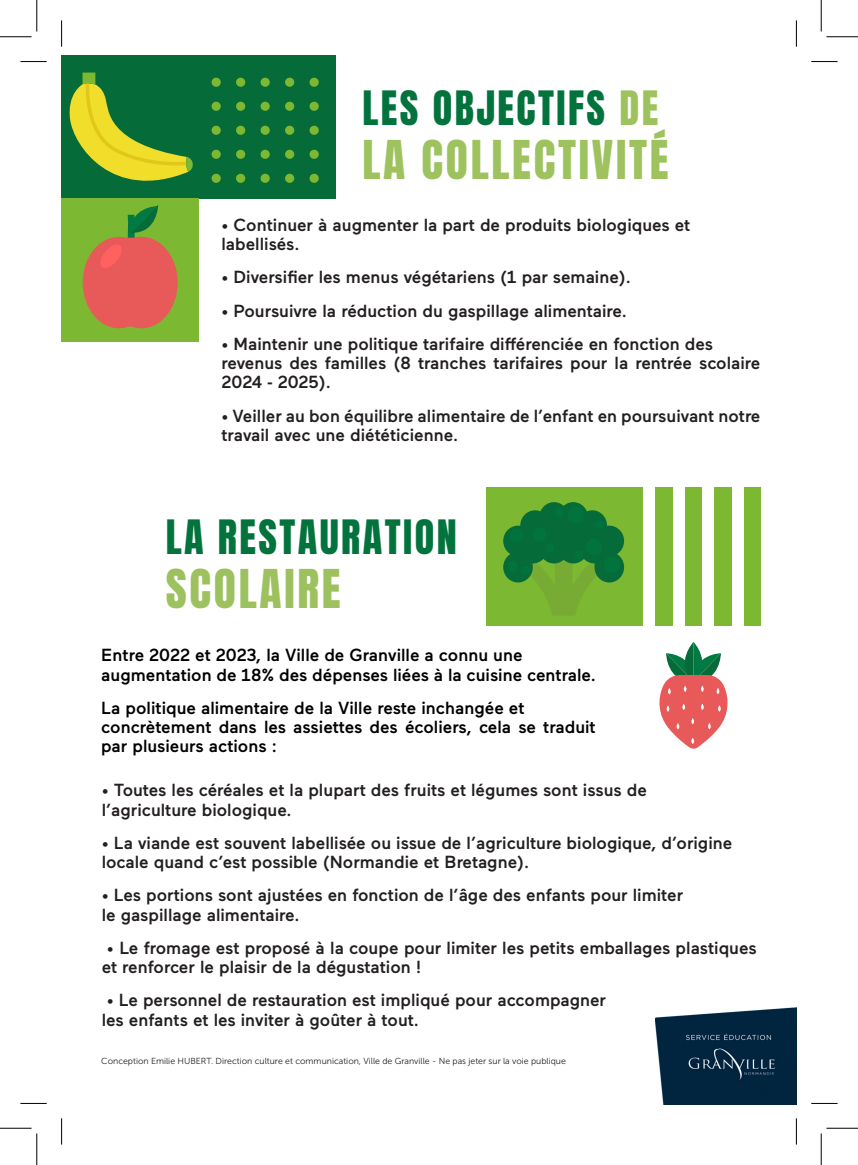
<style>
.page{position:relative;width:858px;height:1165px;background:#fff}
.page>*{position:absolute;margin:0;border:0;box-sizing:border-box;transform-origin:0 0}
.t1{font:45.5px "Anton";letter-spacing:.06em;color:#9dc25e}
.t2{font:45.5px "Anton";letter-spacing:.06em;color:#9cc15e}
.t3{font:40.25px "Anton";letter-spacing:.06em;color:#03733d}
.t4{font:500 17.5px/19.2px "Maax";color:#231f20}
.t5{font:500 17.5px/19.2px "Maax";color:#000001}
.t6{font:8.75px "Museo Sans 300";color:#231f20}
.s1{color:#9dc25e}
</style>
<div class="page">
<div style="left:61px;top:55px;width:138px;height:143px;background:#056b38"></div>
<div style="left:198px;top:55px;width:137px;height:143px;background:#056b38"></div>
<div style="left:61px;top:198px;width:138px;height:144px;background:#7db833"></div>
<svg style="left:69px;top:73px;width:124px;height:255px"></svg>
<div style="left:211px;top:78px;width:10px;height:9px;background:#7db833;border-radius:50%"></div>
<div style="left:236px;top:78px;width:9px;height:9px;background:#7db833;border-radius:50%"></div>
<div style="left:260px;top:78px;width:10px;height:9px;background:#7db833;border-radius:50%"></div>
<div style="left:285px;top:78px;width:9px;height:9px;background:#7db833;border-radius:50%"></div>
<div style="left:309px;top:78px;width:10px;height:9px;background:#7db833;border-radius:50%"></div>
<div style="left:211px;top:102px;width:10px;height:9px;background:#7db833;border-radius:50%"></div>
<div style="left:236px;top:102px;width:9px;height:9px;background:#7db833;border-radius:50%"></div>
<div style="left:260px;top:102px;width:10px;height:9px;background:#7db833;border-radius:50%"></div>
<div style="left:285px;top:102px;width:9px;height:9px;background:#7db833;border-radius:50%"></div>
<div style="left:309px;top:102px;width:10px;height:9px;background:#7db833;border-radius:50%"></div>
<div style="left:211px;top:126px;width:10px;height:9px;background:#7db833;border-radius:50%"></div>
<div style="left:236px;top:126px;width:9px;height:9px;background:#7db833;border-radius:50%"></div>
<div style="left:260px;top:126px;width:10px;height:9px;background:#7db833;border-radius:50%"></div>
<div style="left:285px;top:126px;width:9px;height:9px;background:#7db833;border-radius:50%"></div>
<div style="left:309px;top:126px;width:10px;height:9px;background:#7db833;border-radius:50%"></div>
<div style="left:211px;top:150px;width:10px;height:9px;background:#7db833;border-radius:50%"></div>
<div style="left:236px;top:150px;width:9px;height:9px;background:#7db833;border-radius:50%"></div>
<div style="left:260px;top:150px;width:10px;height:9px;background:#7db833;border-radius:50%"></div>
<div style="left:285px;top:150px;width:9px;height:9px;background:#7db833;border-radius:50%"></div>
<div style="left:309px;top:150px;width:10px;height:9px;background:#7db833;border-radius:50%"></div>
<div style="left:211px;top:174px;width:10px;height:9px;background:#7db833;border-radius:50%"></div>
<div style="left:236px;top:174px;width:9px;height:9px;background:#7db833;border-radius:50%"></div>
<div style="left:260px;top:174px;width:10px;height:9px;background:#7db833;border-radius:50%"></div>
<div style="left:285px;top:174px;width:9px;height:9px;background:#7db833;border-radius:50%"></div>
<div style="left:309px;top:174px;width:10px;height:9px;background:#7db833;border-radius:50%"></div>
<div style="left:626px;top:487px;width:134px;height:139px;background:#7db833"></div>
<svg style="left:659px;top:642px;width:69px;height:107px"></svg>
<div style="left:732px;top:487px;width:12px;height:139px;background:#fff"></div>
<div style="left:702px;top:487px;width:12px;height:139px;background:#fff"></div>
<div style="left:672px;top:487px;width:12px;height:139px;background:#fff"></div>
<div style="left:642px;top:487px;width:12px;height:139px;background:#fff"></div>
<div style="left:486px;top:487px;width:141px;height:139px;background:#7db833"></div>
<svg style="left:503px;top:502px;width:121px;height:113px"></svg>
<img style="left:655px;top:1007px;width:141px;height:97px">
<svg style="left:20px;top:61px;width:27px;height:1px"></svg>
<svg style="left:811px;top:61px;width:26px;height:1px"></svg>
<svg style="left:20px;top:1103px;width:27px;height:1px"></svg>
<svg style="left:811px;top:1103px;width:26px;height:1px"></svg>
<svg style="left:61px;top:20px;width:1px;height:27px"></svg>
<svg style="left:61px;top:1118px;width:1px;height:26px"></svg>
<svg style="left:795px;top:20px;width:1px;height:27px"></svg>
<svg style="left:795px;top:1118px;width:1px;height:26px"></svg>
<hr style="left:0;top:36px;width:32px;height:1px;background:#000">
<hr style="left:826px;top:36px;width:31px;height:1px;background:#000">
<hr style="left:0;top:1128px;width:32px;height:1px;background:#000">
<hr style="left:826px;top:1128px;width:31px;height:1px;background:#000">
<hr style="left:36px;top:0;width:1px;height:32px;background:#000">
<hr style="left:36px;top:1133px;width:1px;height:32px;background:#000">
<hr style="left:820px;top:0;width:1px;height:32px;background:#000">
<hr style="left:820px;top:1133px;width:1px;height:32px;background:#000">
<p class="t3" style="left:362px;top:87px;width:297px">LES OBJECTIFS <span class="s1">DE</span></p>
<p class="t1" style="left:362px;top:137px;width:307px">LA COLLECTIVITÉ</p>
<p class="t4" style="left:221px;top:214px;width:470px">• Continuer à augmenter la part de produits biologiques et</p>
<p class="t4" style="left:221px;top:233px;width:79px">labellisés.</p>
<p class="t4" style="left:221px;top:266px;width:411px">• Diversifier les menus végétariens (1 par semaine).</p>
<p class="t4" style="left:221px;top:299px;width:407px">• Poursuivre la réduction du gaspillage alimentaire.</p>
<p class="t4" style="left:221px;top:333px;width:493px">• Maintenir une politique tarifaire différenciée en fonction des</p>
<p class="t4" style="left:221px;top:352px;width:540px">revenus des familles (8 tranches tarifaires pour la rentrée scolaire<br>2024 - 2025).</p>
<p class="t4" style="left:221px;top:404px;width:540px">• Veiller au bon équilibre alimentaire de l’enfant en poursuivant notre travail avec une diététicienne.</p>
<p class="t3" style="left:166px;top:516px;width:292px">LA RESTAURATION</p>
<p class="t2" style="left:166px;top:566px;width:176px">SCOLAIRE</p>
<p class="t5" style="left:101px;top:644px;width:422px">Entre 2022 et 2023, la Ville de Granville a connu une</p>
<p class="t5" style="left:101px;top:663px;width:496px">augmentation de 18% des dépenses liées à la cuisine centrale.</p>
<p class="t5" style="left:101px;top:697px;width:424px">La politique alimentaire de la Ville reste inchangée et</p>
<p class="t5" style="left:101px;top:716px;width:496px">concrètement dans les assiettes des écoliers, cela se traduit par plusieurs actions :</p>
<p class="t4" style="left:102px;top:779px;width:546px">• Toutes les céréales et la plupart des fruits et légumes sont issus de</p>
<p class="t4" style="left:102px;top:798px;width:191px">l’agriculture biologique.</p>
<p class="t4" style="left:102px;top:832px;width:632px">• La viande est souvent labellisée ou issue de l’agriculture biologique, d’origine locale quand c’est possible (Normandie et Bretagne).</p>
<p class="t4" style="left:102px;top:884px;width:583px">• Les portions sont ajustées en fonction de l’âge des enfants pour limiter</p>
<p class="t4" style="left:102px;top:903px;width:199px">le gaspillage alimentaire.</p>
<p class="t4" style="left:102px;top:937px;width:656px;text-indent:5px">• Le fromage est proposé à la coupe pour limiter les petits emballages plastiques et renforcer le plaisir de la dégustation !</p>
<p class="t4" style="left:107px;top:989px;width:500px">• Le personnel de restauration est impliqué pour accompagner</p>
<p class="t4" style="left:102px;top:1008px;width:319px">les enfants et les inviter à goûter à tout.</p>
<p class="t6" style="left:101px;top:1056px;width:466px">Conception Emilie HUBERT. Direction culture et communication, Ville de Granville - Ne pas jeter sur la voie publique</p>
</div>
